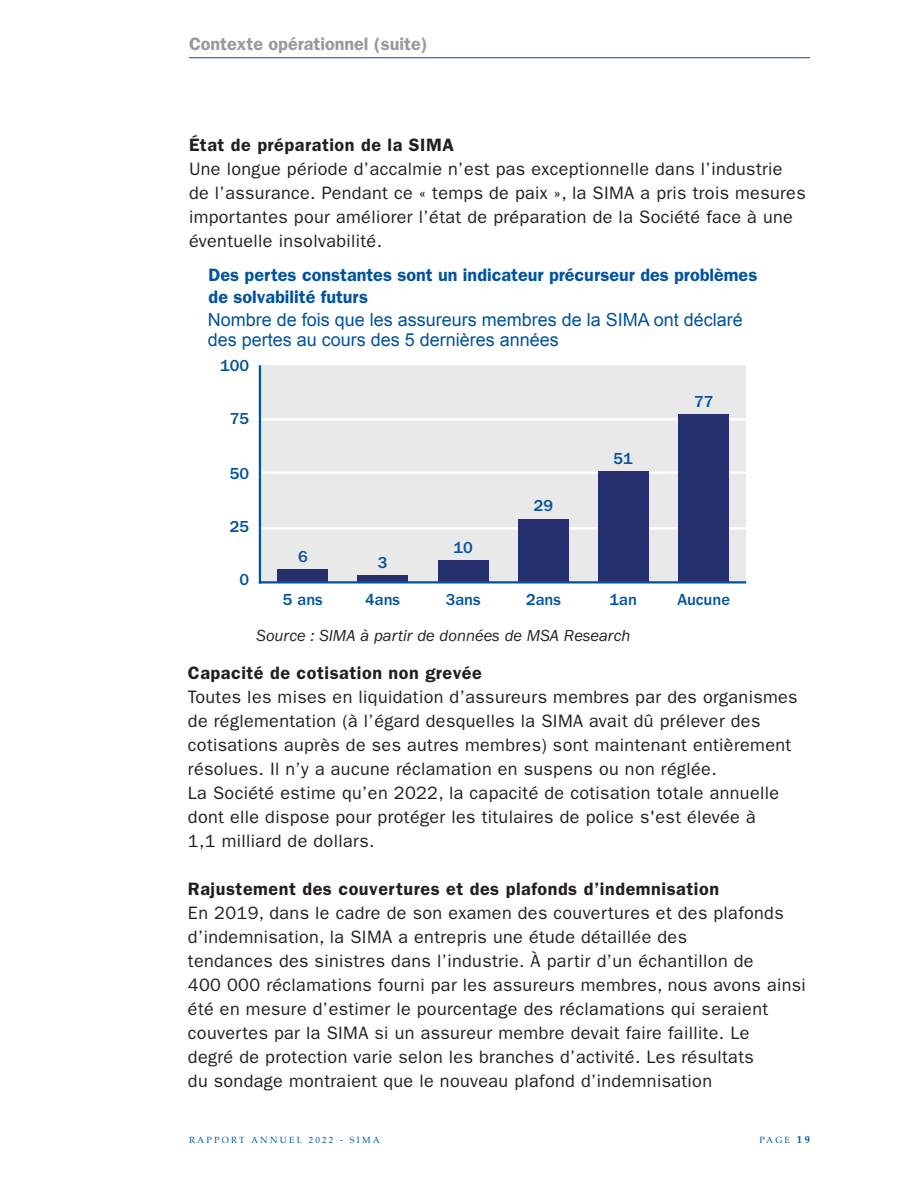
<style>
.page{position:relative;width:918px;height:1188px;background:#fff}
.page>*{position:absolute;margin:0;border:0;box-sizing:border-box;transform-origin:0 0}
.Committee_Heading{font:18px/24px "ITC Franklin Gothic Std";letter-spacing:.02em;color:#231f20}
.Heading_4{font:600 18px "ITC Franklin Gothic Std";letter-spacing:.03em;color:#231f20}
.t1{font:18px/19.5px "Arial";color:#01539e}
.Heading_6{font:600 18px/21.6px "ITC Franklin Gothic Std";color:#01539e}
.Rubrique_3_suite{font:600 18px "ITC Franklin Gothic Std";color:#99989b}
.t2{font:500 16.5px "ITC Franklin Gothic Std";color:#01539e}
.t3{font:italic 16.5px "ITC Franklin Gothic Std";color:#231f20}
.t4{font:9px "Palatino";letter-spacing:.25em;color:#01539e}
.s1{font-weight:700;font-size:10.5px}
</style>
<div class="page">
<div style="left:260px;top:365px;width:486px;height:218px;background:#e9e9e9"></div>
<hr style="left:260px;top:527px;width:486px;height:2px;background:#fff">
<hr style="left:261px;top:472px;width:486px;height:2px;background:#fff">
<hr style="left:261px;top:418px;width:486px;height:3px;background:#fff">
<hr style="left:259px;top:365px;width:2px;height:219px;background:#01539e">
<div style="left:278px;top:569px;width:50px;height:13px;background:#282f6f"></div>
<div style="left:357px;top:576px;width:51px;height:6px;background:#282f6f"></div>
<div style="left:438px;top:560px;width:50px;height:22px;background:#282f6f"></div>
<div style="left:518px;top:519px;width:51px;height:63px;background:#282f6f"></div>
<div style="left:598px;top:472px;width:50px;height:110px;background:#282f6f"></div>
<div style="left:679px;top:415px;width:50px;height:167px;background:#282f6f"></div>
<hr style="left:259px;top:581px;width:487px;height:3px;background:#01539e">
<hr style="left:189px;top:57px;width:621px;height:1px;background:#01539e">
<p class="Rubrique_3_suite" style="left:189px;top:33px;width:240px">Contexte opérationnel (suite)</p>
<p class="Heading_4" style="left:189px;top:134px;width:267px">État de préparation de la SIMA</p>
<p class="Committee_Heading" style="left:189px;top:157px;width:618px">Une longue période d’accalmie n’est pas exceptionnelle dans l’industrie de l’assurance. Pendant ce « temps de paix », la SIMA a pris trois mesures importantes pour améliorer l’état de préparation de la Société face à une éventuelle insolvabilité.</p>
<p class="Heading_6" style="left:209px;top:264px;width:550px">Des pertes constantes sont un indicateur précurseur des problèmes de solvabilité futurs</p>
<p class="t1" style="left:208px;top:310px;width:537px">Nombre de fois que les assureurs membres de la SIMA ont déclaré des pertes au cours des 5 dernières années</p>
<p class="t2" style="left:220px;top:357px;width:31px">100</p>
<p class="t2" style="left:230px;top:409px;width:21px">75</p>
<p class="t2" style="left:694px;top:392px;width:21px">77</p>
<p class="t2" style="left:230px;top:464px;width:21px">50</p>
<p class="t2" style="left:230px;top:517px;width:21px">25</p>
<p class="t2" style="left:239px;top:570px;width:11px">0</p>
<p class="t2" style="left:298px;top:547px;width:11px">6</p>
<p class="t2" style="left:283px;top:590px;width:41px">5 ans</p>
<p class="t2" style="left:378px;top:553px;width:11px">3</p>
<p class="t2" style="left:454px;top:538px;width:21px">10</p>
<p class="t2" style="left:534px;top:496px;width:21px">29</p>
<p class="t2" style="left:614px;top:449px;width:21px">51</p>
<p class="t2" style="left:365px;top:590px;width:37px">4ans</p>
<p class="t2" style="left:446px;top:590px;width:37px">3ans</p>
<p class="t2" style="left:526px;top:590px;width:37px">2ans</p>
<p class="t2" style="left:610px;top:590px;width:29px">1an</p>
<p class="t2" style="left:677px;top:590px;width:54px">Aucune</p>
<p class="t3" style="left:257px;top:627px;width:375px">Source : SIMA à partir de données de MSA Research</p>
<p class="Heading_4" style="left:188px;top:662px;width:295px">Capacité de cotisation non grevée</p>
<p class="Committee_Heading" style="left:188px;top:685px;width:611px">Toutes les mises en liquidation d’assureurs membres par des organismes de réglementation (à l’égard desquelles la SIMA avait dû prélever des cotisations auprès de ses autres membres) sont maintenant entièrement résolues. Il n’y a aucune réclamation en suspens ou non réglée.<br>La Société estime qu’en 2022, la capacité de cotisation totale annuelle dont elle dispose pour protéger les titulaires de police s'est élevée à<br>1,1 milliard de dollars.</p>
<p class="Heading_4" style="left:188px;top:878px;width:533px">Rajustement des couvertures et des plafonds d’indemnisation</p>
<p class="Committee_Heading" style="left:188px;top:901px;width:620px">En 2019, dans le cadre de son examen des couvertures et des plafonds d’indemnisation, la SIMA a entrepris une étude détaillée des<br>tendances des sinistres dans l’industrie. À partir d’un échantillon de<br>400 000 réclamations fourni par les assureurs membres, nous avons ainsi été en mesure d’estimer le pourcentage des réclamations qui seraient couvertes par la SIMA si un assureur membre devait faire faillite. Le<br>degré de protection varie selon les branches d’activité. Les résultats<br>du sondage montraient que le nouveau plafond d’indemnisation</p>
<p class="t4" style="left:189px;top:1132px;width:192px">RAPPORT ANNUEL 2022 - SIMA</p>
<p class="t4" style="left:759px;top:1132px;width:52px">PAGE <span class="s1">19</span></p>
</div>
